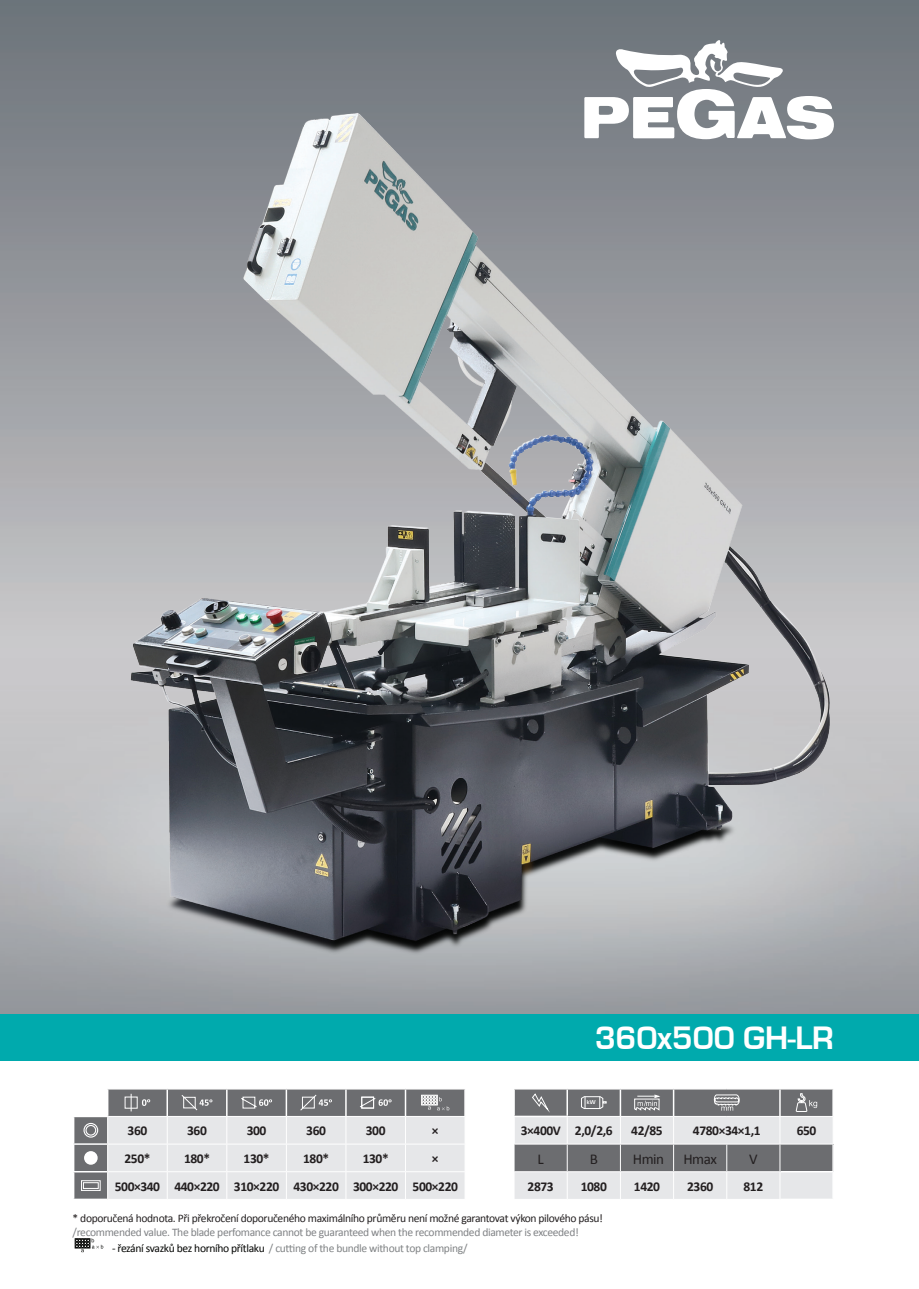
<style>
.page{position:relative;width:919px;height:1289px;background:#fff}
.page>*{position:absolute;margin:0;border:0;box-sizing:border-box;transform-origin:0 0}
.t1{font:30px "Euromode CE Bold";letter-spacing:-.01em;color:#fff}
.t2{font:15px "Calibri";letter-spacing:-.03em;color:#231f20}
.t3{font:700 13.5px/27.6px "Calibri";letter-spacing:-.03em;color:#231f20}
.t4{font:11.55px "Calibri";letter-spacing:-.03em;color:#231f20}
.t5{font:11.55px "Calibri";letter-spacing:-.03em;color:#808285}
.t6{font:11.55px "Calibri";letter-spacing:-.03em;color:#808385}
.t7{font:5.25px "Euromode CE Bold";color:#fff}
.s1{color:#040503}
</style>
<div class="page">
<div style="left:0;top:1014px;width:918px;height:51px;background:#00aaad"></div>
<div style="left:0;top:1060px;width:918px;height:228px;background:#fff"></div>
<svg style="left:584px;top:40px;width:249px;height:44px"></svg>
<svg style="left:75px;top:1238px;width:28px;height:14px"></svg>
<img style="left:111px;top:84px;width:738px;height:886px">
<svg style="left:73px;top:1089px;width:392px;height:110px;background:#cacbcd"></svg>
<svg style="left:514px;top:1089px;width:319px;height:110px;background:#b0b0b3"></svg>
<p class="t3" style="left:128px;top:1116px;width:21px">360</p>
<p class="t3" style="left:187px;top:1116px;width:21px">360</p>
<p class="t3" style="left:247px;top:1116px;width:21px">300</p>
<p class="t3" style="left:306px;top:1116px;width:21px">360</p>
<p class="t3" style="left:366px;top:1116px;width:21px">300</p>
<p class="t3" style="left:432px;top:1116px;width:8px">×</p>
<p class="t3" style="left:124px;top:1144px;width:28px">250*</p>
<p class="t3" style="left:184px;top:1144px;width:28px">180*</p>
<p class="t3" style="left:243px;top:1144px;width:28px">130*</p>
<p class="t3" style="left:303px;top:1144px;width:28px">180*</p>
<p class="t3" style="left:362px;top:1144px;width:28px">130*</p>
<p class="t3" style="left:115px;top:1144px;width:344px;text-indent:317px">×<br>500×340 440×220 310×220 430×220 300×220 500×220</p>
<h1 class="t1" style="left:594px;top:1019px;width:241px">360x500 GH-LR</h1>
<p class="t7" style="left:587px;top:1098px;width:10px">kW</p>
<p class="t3" style="left:520px;top:1116px;width:93px">3×400V 2,0/2,6</p>
<p class="t3" style="left:631px;top:1116px;width:33px">42/85</p>
<p class="t3" style="left:693px;top:1116px;width:69px">4780×34×1,1</p>
<p class="t3" style="left:796px;top:1116px;width:21px">650</p>
<p class="t2" style="left:537px;top:1149px;width:8px">L</p>
<p class="t2" style="left:589px;top:1149px;width:10px">B</p>
<p class="t2" style="left:632px;top:1149px;width:33px">Hmin</p>
<p class="t2" style="left:683px;top:1149px;width:35px">Hmax</p>
<p class="t2" style="left:749px;top:1149px;width:10px">V</p>
<p class="t3" style="left:527px;top:1172px;width:28px">2873</p>
<p class="t3" style="left:580px;top:1172px;width:28px">1080</p>
<p class="t3" style="left:634px;top:1172px;width:28px">1420</p>
<p class="t3" style="left:687px;top:1172px;width:28px">2360</p>
<p class="t3" style="left:743px;top:1172px;width:21px">812</p>
<p class="t4" style="left:73px;top:1210px;width:532px">* doporučená hodnota. Při překročení doporučeného maximálního průměru není možné garantovat výkon pilového pásu!</p>
<p class="t5" style="left:73px;top:1224px;width:507px">/recommended value. The blade perfomance cannot be guaranteed when the recommended diameter is exceeded!</p>
<p class="t6" style="left:112px;top:1240px;width:357px"><span class="s1">- řezání svazků bez horního přítlaku</span> / cutting of the bundle without top clamping/</p>
</div>
